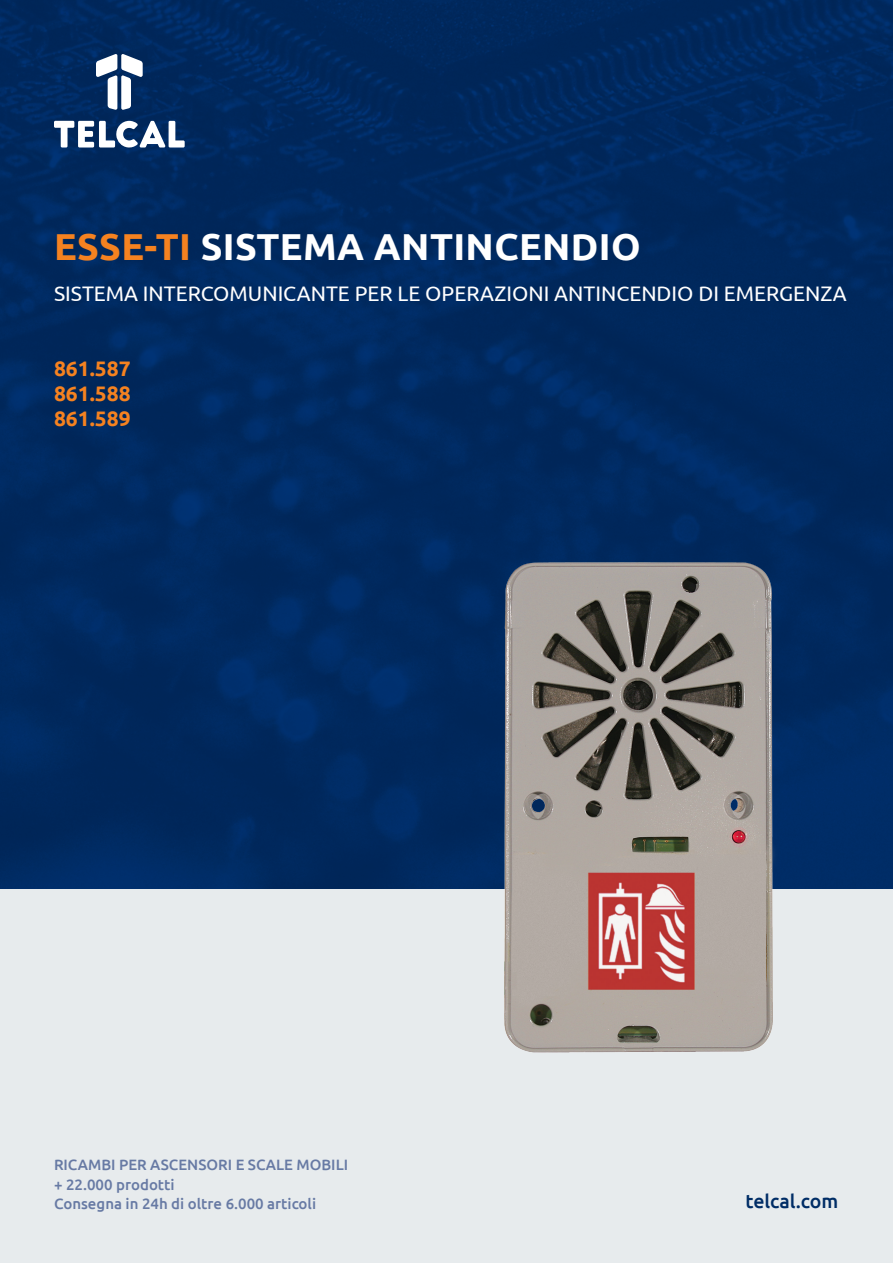
<style>
.page{position:relative;width:893px;height:1263px;background:#e7ebed}
.page>*{position:absolute;margin:0;border:0;box-sizing:border-box;transform-origin:0 0}
.t1{font:700 37.5px "Ubuntu";letter-spacing:.01em;color:#fff}
.t2{font:21px "Ubuntu";color:#fff}
.t3{font:700 21px/25.2px "Ubuntu";color:#f58220;text-align:justify}
.t4{font:500 19.5px "Ubuntu";color:#002d66}
.t5{font:500 15px/19.5px "Ubuntu";color:#677aa4}
.s1{color:#f58220}
</style>
<div class="page">
<img style="left:0;top:0;width:893px;height:889px">
<svg style="left:54px;top:121px;width:131px;height:27px;background:#7d92ad"></svg>
<svg style="left:96px;top:54px;width:47px;height:56px;background:#7e92ad"></svg>
<img style="left:476px;top:539px;width:316px;height:514px">
<h1 class="t1" style="left:54px;top:224px;width:588px"><span class="s1">ESSE-TI</span> SISTEMA ANTINCENDIO</h1>
<h2 class="t2" style="left:54px;top:281px;width:794px">SISTEMA INTERCOMUNICANTE PER LE OPERAZIONI ANTINCENDIO DI EMERGENZA</h2>
<h2 class="t3" style="left:54px;top:355px;width:78px">861.587<br>861.588<br>861.589</h2>
<p class="t5" style="left:54px;top:1155px;width:296px">RICAMBI PER ASCENSORI E SCALE MOBILI + 22.000 prodotti<br>Consegna in 24h di oltre 6.000 articoli</p>
<h3 class="t4" style="left:745px;top:1189px;width:95px">telcal.com</h3>
</div>
